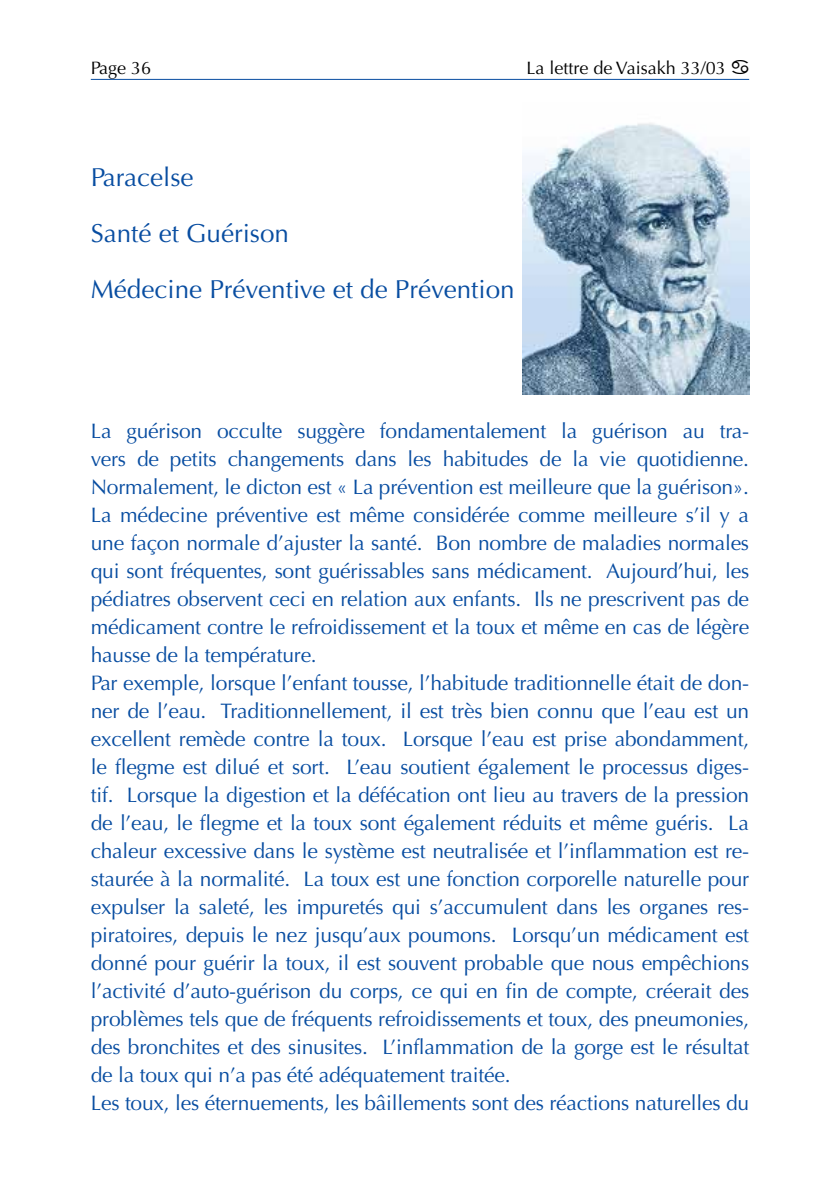
<style>
.page{position:relative;width:840px;height:1191px;background:#fff}
.page>*{position:absolute;margin:0;border:0;box-sizing:border-box;transform-origin:0 0}
.t1{font:26px/56px "Optima";color:#084da1}
.t2{font:21px/28px "Optima";letter-spacing:-.01em;color:#084da1}
.t3{font:18px "Optima";color:#000}
.s1{font-family:"Glyphs"}
</style>
<div class="page">
<hr style="left:91px;top:79px;width:657px;height:1px;background:#084da1">
<img style="left:522px;top:123px;width:226px;height:271px">
<p class="t3" style="left:91px;top:57px;width:62px">Page 36</p>
<p class="t3" style="left:526px;top:57px;width:224px">La lettre de Vaisakh 33/03 <span class="s1">4</span></p>
<p class="t1" style="left:91px;top:149px;width:425px">Paracelse<br>Santé et Guérison<br>Médecine Préventive et de Prévention</p>
<p class="t2" style="left:91px;top:417px;width:659px">La guérison occulte suggère fondamentalement la guérison au tra&shy;vers de petits changements dans les habitudes de la vie quotidienne.<br>Normalement, le dicton est « La prévention est meilleure que la guérison».<br>La médecine préventive est même considérée comme meilleure s’il y a une façon normale d’ajuster la santé. Bon nombre de maladies normales qui sont fréquentes, sont guérissables sans médicament. Aujourd’hui, les pédiatres observent ceci en relation aux enfants. Ils ne prescrivent pas de médicament contre le refroidissement et la toux et même en cas de légère hausse de la température.<br>Par exemple, lorsque l’enfant tousse, l’habitude traditionnelle était de don&shy;ner de l’eau. Traditionnellement, il est très bien connu que l’eau est un excellent remède contre la toux. Lorsque l’eau est prise abondamment, le flegme est dilué et sort. L’eau soutient également le processus diges&shy;tif. Lorsque la digestion et la défécation ont lieu au travers de la pression de l’eau, le flegme et la toux sont également réduits et même guéris. La chaleur excessive dans le système est neutralisée et l’inflammation est re&shy;staurée à la normalité. La toux est une fonction corporelle naturelle pour expulser la saleté, les impuretés qui s’accumulent dans les organes res&shy;piratoires, depuis le nez jusqu’aux poumons. Lorsqu’un médicament est donné pour guérir la toux, il est souvent probable que nous empêchions l’activité d’auto-guérison du corps, ce qui en fin de compte, créerait des problèmes tels que de fréquents refroidissements et toux, des pneumonies, des bronchites et des sinusites. L’inflammation de la gorge est le résultat de la toux qui n’a pas été adéquatement traitée.<br>Les toux, les éternuements, les bâillements sont des réactions naturelles du</p>
</div>
